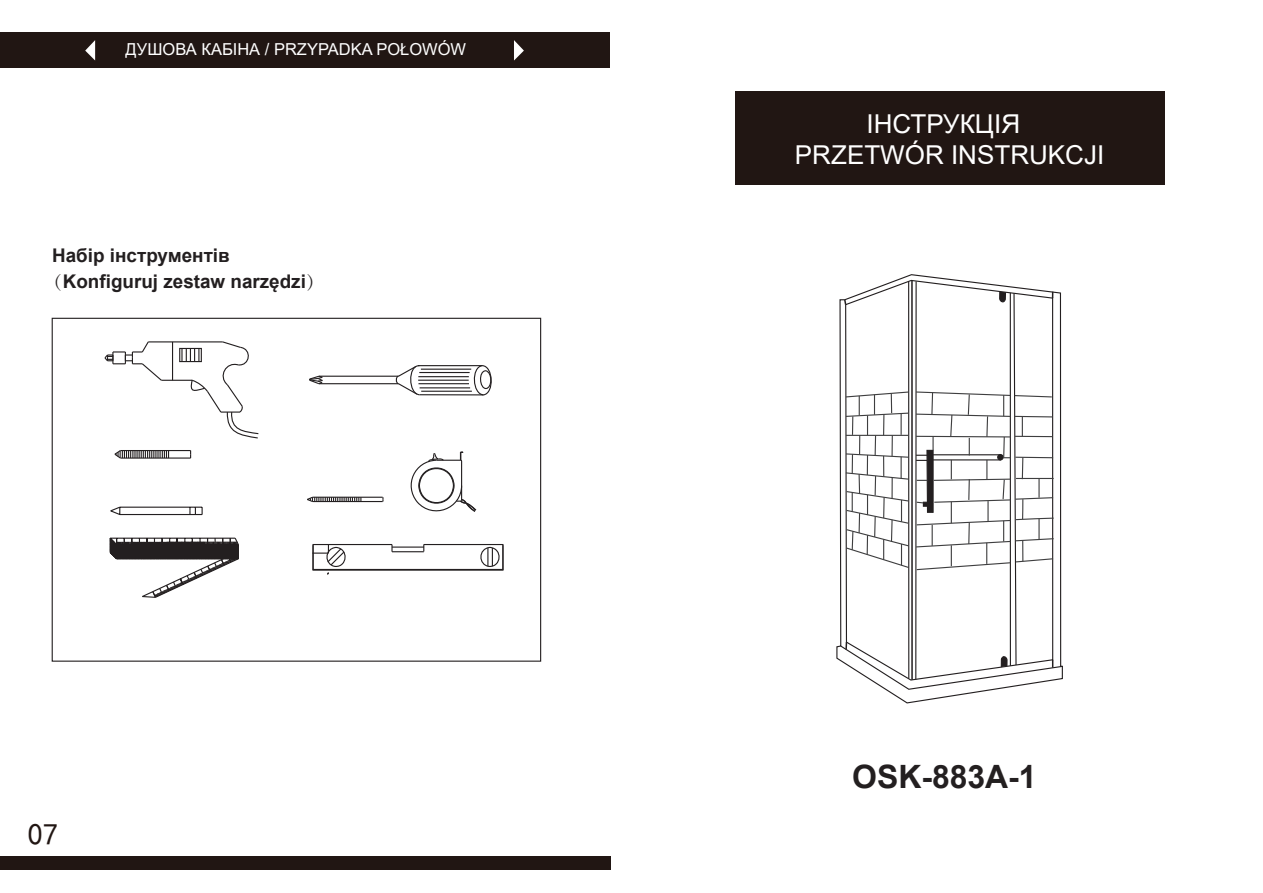
<style>
.page{position:relative;width:1263px;height:893px;background:#fff}
.page>*{position:absolute;margin:0;border:0;box-sizing:border-box;transform-origin:0 0}
.t1{font:700 32.1px "Arial";color:#231f20}
.t2{font:30.3px "Sim Hei";color:#211613}
.t3{font:25.95px/30.5px "Arial";color:#fff;text-align:center}
.t4{font:700 18.9px/26.2px "Arial";color:#231f20}
.t5{font:16.5px "Arial";color:#fff}
.s1{font-family:"Adobe Song Std";font-weight:300}
</style>
<div class="page">
<hr style="left:148px;top:341px;width:75px;height:1px;background:#231f20">
<hr style="left:172px;top:342px;width:1px;height:38px;background:#231f20">
<hr style="left:313px;top:501px;width:70px;height:1px;background:#231f20">
<hr style="left:313px;top:497px;width:70px;height:1px;background:#231f20">
<hr style="left:120px;top:457px;width:71px;height:2px;background:#231f20">
<hr style="left:120px;top:450px;width:71px;height:1px;background:#231f20">
<svg style="left:307px;top:496px;width:54px;height:7px"></svg>
<svg style="left:114px;top:450px;width:55px;height:9px"></svg>
<hr style="left:161px;top:380px;width:31px;height:1px;background:#231f20">
<svg style="left:104px;top:341px;width:59px;height:40px"></svg>
<div style="left:179px;top:348px;width:23px;height:14px;border:1px solid #231f20"></div>
<svg style="left:410px;top:451px;width:67px;height:61px"></svg>
<hr style="left:419px;top:394px;width:64px;height:1px;background:#231f20">
<hr style="left:421px;top:391px;width:51px;height:1px;background:#231f20">
<hr style="left:420px;top:387px;width:50px;height:1px;background:#231f20">
<hr style="left:418px;top:383px;width:51px;height:1px;background:#231f20">
<hr style="left:418px;top:380px;width:51px;height:1px;background:#231f20">
<hr style="left:418px;top:376px;width:51px;height:1px;background:#231f20">
<hr style="left:419px;top:372px;width:51px;height:1px;background:#231f20">
<hr style="left:421px;top:369px;width:50px;height:1px;background:#231f20">
<svg style="left:471px;top:365px;width:21px;height:31px"></svg>
<hr style="left:418px;top:365px;width:64px;height:1px;background:#231f20">
<svg style="left:395px;top:365px;width:26px;height:31px"></svg>
<svg style="left:309px;top:375px;width:15px;height:10px"></svg>
<hr style="left:319px;top:383px;width:79px;height:1px;background:#231f20">
<hr style="left:319px;top:376px;width:79px;height:1px;background:#231f20">
<svg style="left:181px;top:341px;width:78px;height:98px"></svg>
<svg style="left:312px;top:544px;width:192px;height:31px"></svg>
<svg style="left:109px;top:506px;width:130px;height:92px"></svg>
<svg style="left:866px;top:279px;width:182px;height:12px"></svg>
<hr style="left:915px;top:281px;width:2px;height:398px;background:#231f20">
<hr style="left:908px;top:281px;width:1px;height:397px;background:#231f20">
<hr style="left:911px;top:280px;width:2px;height:400px;background:#231f20">
<svg style="left:839px;top:291px;width:224px;height:399px"></svg>
<div style="left:735px;top:91px;width:429px;height:94px;background:#211613"></div>
<div style="left:0;top:33px;width:609px;height:35px;background:#211613"></div>
<svg style="left:85px;top:40px;width:10px;height:21px"></svg>
<svg style="left:514px;top:40px;width:10px;height:21px"></svg>
<div style="left:0;top:856px;width:610px;height:13px;background:#211613"></div>
<p class="t5" style="left:126px;top:38px;width:342px">ДУШОВА КАБІНА / PRZYPADKA POŁOWÓW</p>
<p class="t4" style="left:44px;top:242px;width:282px;text-indent:8px">Набір інструментів<span class="s1">（</span>Konfiguruj zestaw narzędzi<span class="s1">）</span></p>
<h2 class="t2" style="left:28px;top:819px;width:32px">07</h2>
<h3 class="t3" style="left:795px;top:109px;width:311px">ІНСТРУКЦІЯ<br>PRZETWÓR INSTRUKCJI</h3>
<h1 class="t1" style="left:852px;top:754px;width:186px">OSK-883A-1</h1>
</div>
